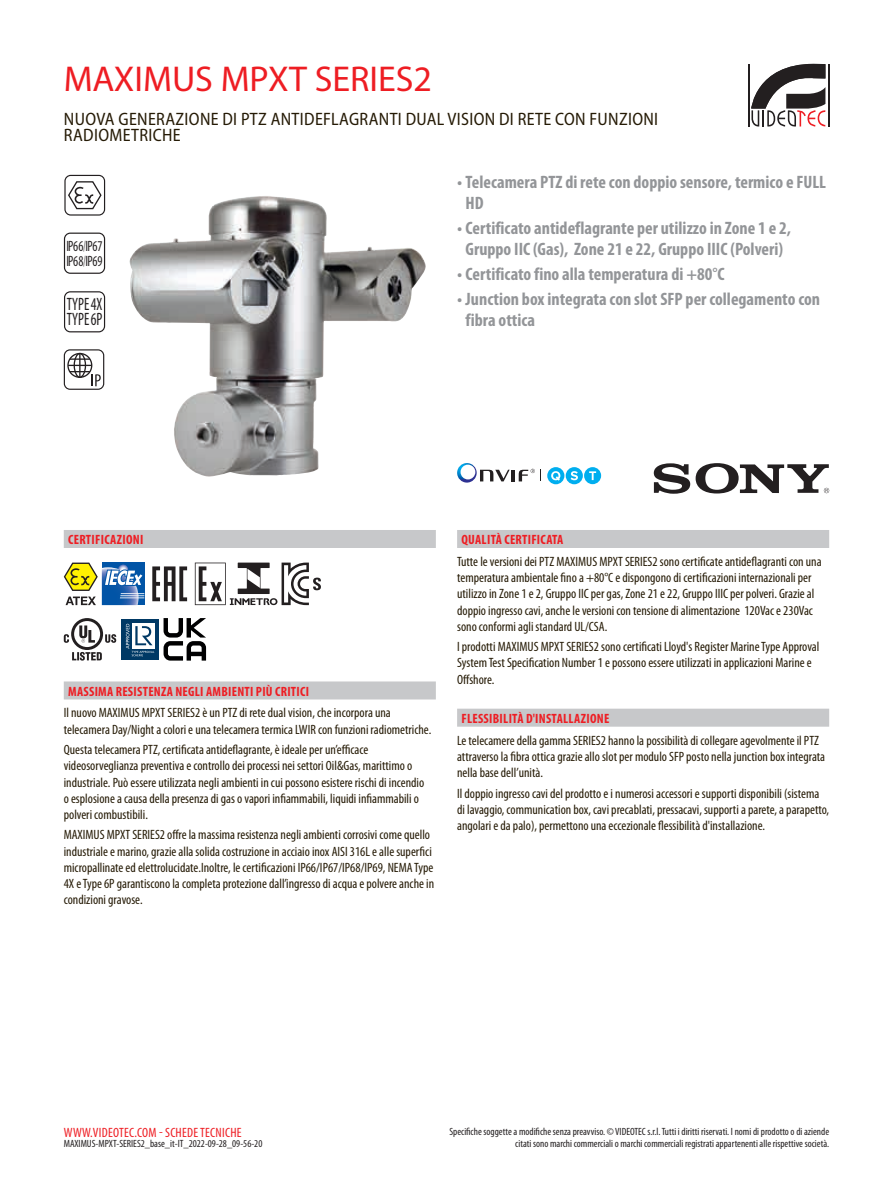
<style>
.page{position:relative;width:893px;height:1191px;background:#fff}
.page>*{position:absolute;margin:0;border:0;box-sizing:border-box;transform-origin:0 0}
.t1{font:36px "Myriad Pro";color:#ee1d23}
.t2{font:700 condensed 18px/21px "Myriad Pro";color:#939598}
.t3{font:semi-condensed 18px/16.5px "Myriad Pro";letter-spacing:.02em;color:#251a05}
.t4{font:condensed 18px/15px "Myriad Pro";color:#231f20;scale:.83 1}
.t5{font:condensed 15px/15px "Myriad Pro";letter-spacing:-.02em;color:#231f20;scale:.88 1}
.t6{font:condensed 13.5px/16.2px "Myriad Pro";color:#251a05}
.t7{font:700 condensed 13.5px "Myriad Pro";letter-spacing:.02em;color:#ee1d23}
.t8{font:condensed 13.5px "Myriad Pro";letter-spacing:.02em;color:#ee1d23}
.t9{font:condensed 10.5px/12.6px "Myriad Pro";color:#231f20;text-align:right}
</style>
<div class="page">
<hr style="left:748px;top:64px;width:2px;height:62px;background:#231f20">
<hr style="left:828px;top:64px;width:1px;height:62px;background:#231f20">
<svg style="left:751px;top:64px;width:74px;height:63px"></svg>
<svg style="left:64px;top:175px;width:41px;height:41px"></svg>
<svg style="left:64px;top:232px;width:41px;height:42px"></svg>
<svg style="left:64px;top:291px;width:41px;height:41px"></svg>
<svg style="left:64px;top:349px;width:40px;height:41px"></svg>
<hr style="left:70px;top:358px;width:20px;height:2px;background:#231f20">
<img style="left:129px;top:196px;width:283px;height:281px">
<hr style="left:511px;top:470px;width:4px;height:11px;background:#231f20">
<svg style="left:457px;top:463px;width:53px;height:19px"></svg>
<svg style="left:519px;top:469px;width:22px;height:12px"></svg>
<div style="left:566px;top:467px;width:17px;height:17px;background:#00aeef;border-radius:50%"></div>
<svg style="left:571px;top:471px;width:7px;height:9px"></svg>
<div style="left:547px;top:467px;width:17px;height:17px;background:#00aeef;border-radius:50%"></div>
<svg style="left:551px;top:471px;width:9px;height:10px"></svg>
<div style="left:584px;top:467px;width:17px;height:17px;background:#00aeef;border-radius:50%"></div>
<svg style="left:589px;top:471px;width:7px;height:9px"></svg>
<svg style="left:654px;top:463px;width:36px;height:31px"></svg>
<svg style="left:696px;top:463px;width:133px;height:30px"></svg>
<div style="left:64px;top:530px;width:372px;height:18px;background:#c7c8ca"></div>
<div style="left:64px;top:681px;width:372px;height:18px;background:#c7c8ca"></div>
<svg style="left:64px;top:562px;width:80px;height:43px"></svg>
<svg style="left:152px;top:566px;width:35px;height:35px"></svg>
<svg style="left:195px;top:562px;width:126px;height:43px"></svg>
<svg style="left:64px;top:618px;width:52px;height:42px"></svg>
<svg style="left:121px;top:659px;width:38px;height:1px"></svg>
<div style="left:121px;top:619px;width:38px;height:40px;background:#003965"></div>
<div style="left:132px;top:623px;width:22px;height:26px;background:#fff"></div>
<svg style="left:126px;top:624px;width:28px;height:32px"></svg>
<svg style="left:164px;top:618px;width:42px;height:42px"></svg>
<div style="left:457px;top:530px;width:372px;height:18px;background:#c7c8ca"></div>
<div style="left:457px;top:708px;width:372px;height:18px;background:#c7c8ca"></div>
<h1 class="t1" style="left:64px;top:59px;width:370px">MAXIMUS MPXT SERIES2</h1>
<h2 class="t3" style="left:64px;top:111px;width:596px">NUOVA GENERAZIONE DI PTZ ANTIDEFLAGRANTI DUAL VISION DI RETE CON FUNZIONI<br>RADIOMETRICHE</h2>
<p class="t5" style="left:66px;top:238px;width:43px">IP66/IP67<br>IP68/IP69</p>
<h2 class="t4" style="left:67px;top:296px;width:45px">TYPE4X<br>TYPE6P</h2>
<h2 class="t2" style="left:466px;top:171px;width:362px;text-indent:-8px">• Telecamera PTZ di rete con doppio sensore, termico e FULL<br>HD</h2>
<h2 class="t2" style="left:457px;top:218px;width:335px;text-align:center">• Certificato antideflagrante per utilizzo in Zone 1 e 2,<br>Gruppo IIC (Gas), Zone 21 e 22, Gruppo IIIC (Polveri)</h2>
<h2 class="t2" style="left:457px;top:264px;width:269px">• Certificato fino alla temperatura di +80°C</h2>
<h2 class="t2" style="left:466px;top:289px;width:356px;text-indent:-8px">• Junction box integrata con slot SFP per collegamento con fibra ottica</h2>
<p class="t7" style="left:68px;top:532px;width:77px">CERTIFICAZIONI</p>
<p class="t7" style="left:68px;top:683px;width:242px">MASSIMA RESISTENZA NEGLI AMBIENTI PIÙ CRITICI</p>
<p class="t6" style="left:64px;top:705px;width:369px">Il nuovo MAXIMUS MPXT SERIES2 è un PTZ di rete dual vision, che incorpora una telecamera Day/Night a colori e una telecamera termica LWIR con funzioni radiometriche.</p>
<p class="t6" style="left:64px;top:742px;width:362px">Questa telecamera PTZ, certificata antideflagrante, è ideale per un’efficace videosorveglianza preventiva e controllo dei processi nei settori Oil&amp;Gas, marittimo o industriale. Può essere utilizzata negli ambienti in cui possono esistere rischi di incendio o esplosione a causa della presenza di gas o vapori infiammabili, liquidi infiammabili o polveri combustibili.</p>
<p class="t6" style="left:64px;top:827px;width:372px">MAXIMUS MPXT SERIES2 offre la massima resistenza negli ambienti corrosivi come quello industriale e marino, grazie alla solida costruzione in acciaio inox AISI 316L e alle superfici micropallinate ed elettrolucidate.Inoltre, le certificazioni IP66/IP67/IP68/IP69, NEMA Type 4X e Type 6P garantiscono la completa protezione dall’ingresso di acqua e polvere anche in condizioni gravose.</p>
<p class="t7" style="left:461px;top:532px;width:103px">QUALITÀ CERTIFICATA</p>
<p class="t6" style="left:457px;top:553px;width:366px">Tutte le versioni dei PTZ MAXIMUS MPXT SERIES2 sono certificate antideflagranti con una temperatura ambientale fino a +80°C e dispongono di certificazioni internazionali per utilizzo in Zone 1 e 2, Gruppo IIC per gas, Zone 21 e 22, Gruppo IIIC per polveri. Grazie al doppio ingresso cavi, anche le versioni con tensione di alimentazione 120Vac e 230Vac sono conformi agli standard UL/CSA.</p>
<p class="t6" style="left:457px;top:639px;width:364px">I prodotti MAXIMUS MPXT SERIES2 sono certificati Lloyd's Register Marine Type Approval<br>System Test Specification Number 1 e possono essere utilizzati in applicazioni Marine e<br>Offshore.</p>
<p class="t7" style="left:461px;top:711px;width:149px">FLESSIBILITÀ D'INSTALLAZIONE</p>
<p class="t6" style="left:457px;top:732px;width:370px">Le telecamere della gamma SERIES2 hanno la possibilità di collegare agevolmente il PTZ attraverso la fibra ottica grazie allo slot per modulo SFP posto nella junction box integrata nella base dell’unità.</p>
<p class="t6" style="left:457px;top:785px;width:373px">Il doppio ingresso cavi del prodotto e i numerosi accessori e supporti disponibili (sistema di lavaggio, communication box, cavi precablati, pressacavi, supporti a parete, a parapetto, angolari e da palo), permettono una eccezionale flessibilità d'installazione.</p>
<p class="t8" style="left:64px;top:1125px;width:179px">WWW.VIDEOTEC.COM - SCHEDE TECNICHE</p>
<p class="t9" style="left:449px;top:1125px;width:381px">Specifiche soggette a modifiche senza preavviso. © VIDEOTEC s.r.l. Tutti i diritti riservati. I nomi di prodotto o di aziende citati sono marchi commerciali o marchi commerciali registrati appartenenti alle rispettive società.</p>
<p class="t9" style="left:64px;top:1137px;width:200px">MAXIMUS-MPXT-SERIES2_base_it-IT_2022-09-28_09-56-20</p>
</div>
